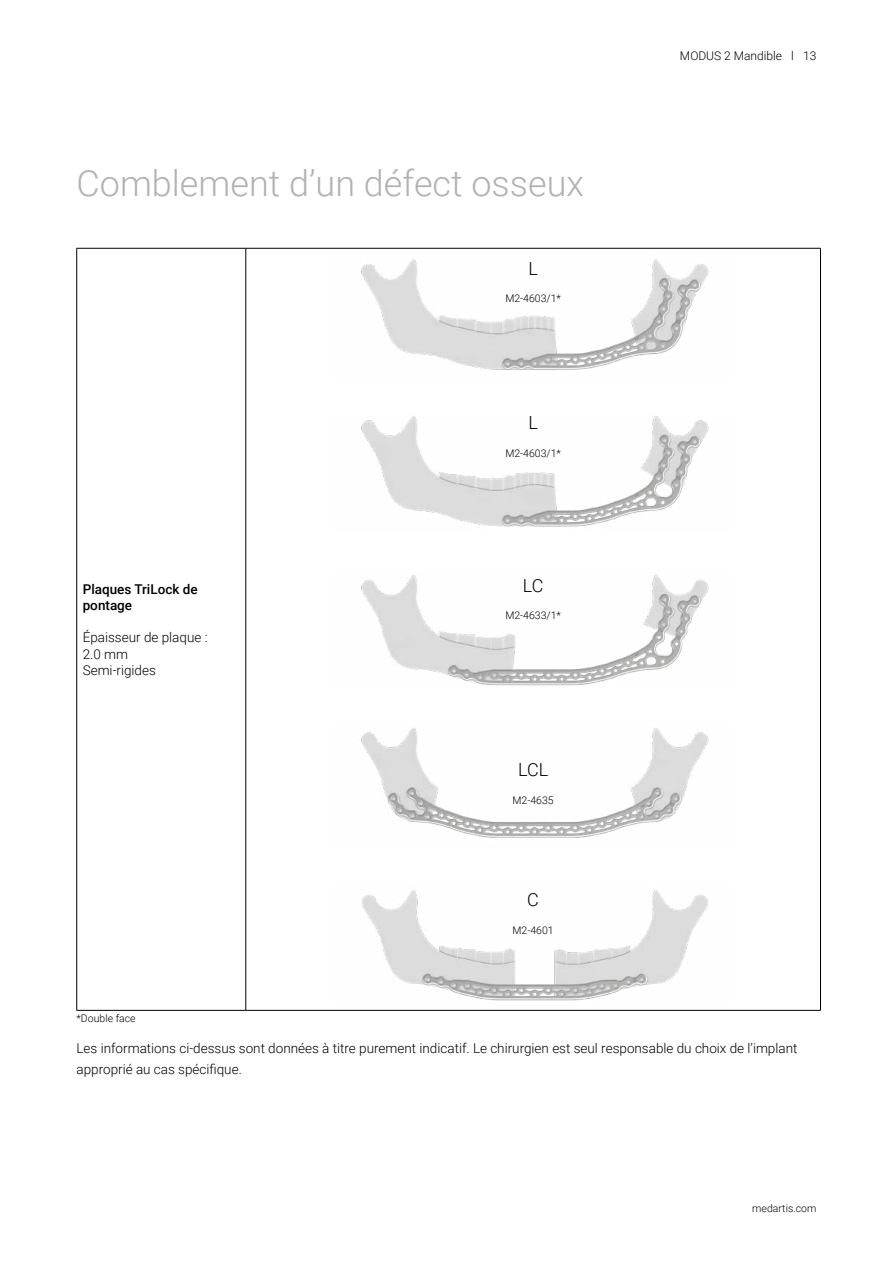
<style>
.page{position:relative;width:893px;height:1263px;background:#fff}
.page>*{position:absolute;margin:0;border:0;box-sizing:border-box;transform-origin:0 0}
.t1{font:300 36px "Roboto";color:#b3b2b2}
.t2{font:300 18px "Roboto";color:#000}
.t3{font:300 13.5px/16.2px "Roboto";color:#000}
.t4{font:500 13.5px/16.2px "Roboto";color:#000}
.t5{font:300 12px "Roboto";color:#000}
.t6{font:300 10.5px "Roboto";color:#000}
</style>
<div class="page">
<img style="left:361px;top:259px;width:348px;height:111px">
<img style="left:361px;top:416px;width:348px;height:111px">
<img style="left:361px;top:728px;width:348px;height:110px">
<img style="left:361px;top:575px;width:348px;height:111px">
<img style="left:362px;top:890px;width:347px;height:111px">
<hr style="left:77px;top:248px;width:169px;height:1px;background:#000">
<hr style="left:76px;top:248px;width:1px;height:762px;background:#000">
<hr style="left:246px;top:248px;width:575px;height:1px;background:#000">
<hr style="left:246px;top:248px;width:1px;height:762px;background:#000">
<hr style="left:820px;top:248px;width:1px;height:762px;background:#000">
<hr style="left:77px;top:1010px;width:169px;height:1px;background:#000">
<hr style="left:246px;top:1010px;width:575px;height:1px;background:#000">
<h1 class="t1" style="left:77px;top:158px;width:509px">Comblement d’un défect osseux</h1>
<h2 class="t2" style="left:528px;top:255px;width:11px">L</h2>
<p class="t6" style="left:505px;top:291px;width:57px">M2-4603/1*</p>
<p class="t4" style="left:83px;top:580px;width:117px">Plaques TriLock de pontage</p>
<p class="t3" style="left:83px;top:629px;width:126px">Épaisseur de plaque :<br>2.0 mm<br>Semi-rigides</p>
<h2 class="t2" style="left:528px;top:410px;width:11px">L</h2>
<p class="t6" style="left:505px;top:446px;width:57px">M2-4603/1*</p>
<h2 class="t2" style="left:523px;top:573px;width:22px">LC</h2>
<p class="t6" style="left:505px;top:608px;width:57px">M2-4633/1*</p>
<h2 class="t2" style="left:518px;top:757px;width:32px">LCL</h2>
<p class="t6" style="left:513px;top:793px;width:43px">M2-4635</p>
<h2 class="t2" style="left:527px;top:887px;width:13px">C</h2>
<p class="t6" style="left:513px;top:923px;width:43px">M2-4601</p>
<p class="t5" style="left:680px;top:47px;width:138px">MODUS 2 Mandible l 13</p>
<p class="t6" style="left:77px;top:1010px;width:61px">*Double face</p>
<p class="t3" style="left:77px;top:1037px;width:722px;line-height:21px">Les informations ci-dessus sont données à titre purement indicatif. Le chirurgien est seul responsable du choix de l’implant approprié au cas spécifique.</p>
<p class="t6" style="left:752px;top:1201px;width:66px">medartis.com</p>
</div>
